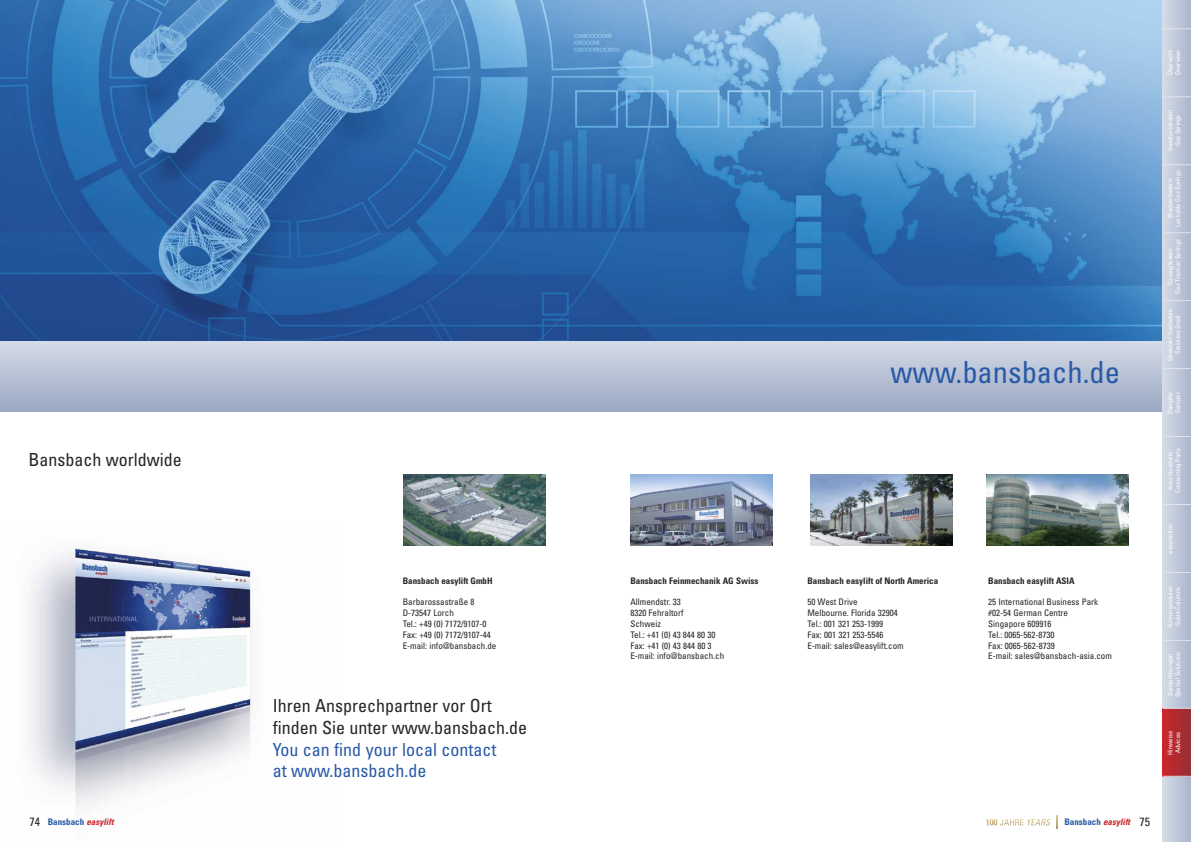
<style>
.page{position:relative;width:1191px;height:842px;background:#fff}
.page>*{position:absolute;margin:0;border:0;box-sizing:border-box;transform-origin:0 0}
.t1{font:condensed 30.5px "Univers";color:#295aa7}
.t2{font:condensed 18px/21.6px "Univers";color:#272526}
.t3{font:condensed 18px/21.6px "Univers";color:#295aa7}
.t4{font:condensed 9px/10.8px "Univers";color:#272526}
.t5{font:700 condensed 9px "Univers";color:#272526}
.t6{font:700 condensed 9px "Univers";color:#295aa7}
.t7{font:condensed 6.5px/7.8px "Univers";color:#fff;text-align:center}
.s1{font-weight:400;font-size:12px;color:#272526}
.s2{font-style:italic;color:#cc262a}
</style>
<div class="page">
<img style="left:29px;top:546px;width:224px;height:262px">
<div style="left:595px;top:340px;width:596px;height:71px;background:linear-gradient(to bottom,#d6dce8,#9aa8c3)"></div>
<div style="left:0;top:340px;width:595px;height:71px;background:linear-gradient(to bottom,#d6dce8,#9aa8c3)"></div>
<img style="left:0;top:0;width:1162px;height:340px">
<svg style="left:1162px;top:0;width:29px;height:842px;background:#c0c8da"></svg>
<svg style="left:1162px;top:709px;width:29px;height:67px;background:#b02b2f"></svg>
<svg style="left:1162px;top:28px;width:29px;height:1px"></svg>
<svg style="left:1162px;top:96px;width:29px;height:1px"></svg>
<svg style="left:1162px;top:164px;width:29px;height:1px"></svg>
<svg style="left:1162px;top:232px;width:29px;height:1px"></svg>
<svg style="left:1162px;top:300px;width:29px;height:1px"></svg>
<svg style="left:1162px;top:368px;width:29px;height:1px"></svg>
<svg style="left:1162px;top:436px;width:29px;height:1px"></svg>
<svg style="left:1162px;top:504px;width:29px;height:1px"></svg>
<svg style="left:1162px;top:572px;width:29px;height:1px"></svg>
<svg style="left:1162px;top:640px;width:29px;height:1px"></svg>
<svg style="left:1162px;top:708px;width:29px;height:1px"></svg>
<svg style="left:1162px;top:776px;width:29px;height:1px"></svg>
<img style="left:630px;top:474px;width:142px;height:71px">
<img style="left:403px;top:474px;width:142px;height:71px">
<img style="left:810px;top:474px;width:142px;height:71px">
<img style="left:986px;top:474px;width:142px;height:71px">
<svg style="left:1056px;top:815px;width:1px;height:14px"></svg>
<svg style="left:986px;top:819px;width:64px;height:6px"></svg>
<h2 class="t2" style="left:28px;top:450px;width:155px">Bansbach worldwide</h2>
<p class="t6" style="left:29px;top:819px;width:87px"><span class="s1">74</span> Bansbach <span class="s2">easylift</span></p>
<p class="t5" style="left:403px;top:577px;width:91px">Bansbach easylift GmbH</p>
<p class="t4" style="left:403px;top:598px;width:95px">Barbarossastraße 8<br>D-73547 Lorch<br>Tel.: +49 (0) 7172/9107-0<br>Fax: +49 (0) 7172/9107-44<br>E-mail: info@bansbach.de</p>
<h2 class="t2" style="left:273px;top:697px;width:256px">Ihren Ansprechpartner vor Ort finden Sie unter www.bansbach.de</h2>
<h2 class="t3" style="left:273px;top:740px;width:225px">You can find your local contact at www.bansbach.de</h2>
<p class="t5" style="left:630px;top:577px;width:130px">Bansbach Feinmechanik AG Swiss</p>
<p class="t4" style="left:630px;top:598px;width:95px">Allmendstr. 33<br>8320 Fehraltorf<br>Schweiz<br>Tel.: +41 (0) 43 844 80 30<br>Fax: +41 (0) 43 844 80 3<br>E-mail: info@bansbach.ch</p>
<h1 class="t1" style="left:890px;top:361px;width:231px">www.bansbach.de</h1>
<p class="t5" style="left:807px;top:577px;width:132px">Bansbach easylift of North America</p>
<p class="t4" style="left:807px;top:598px;width:98px">50 West Drive<br>Melbourne. Florida 32904<br>Tel.: 001 321 253-1999<br>Fax: 001 321 253-5546<br>E-mail: sales@easylift.com</p>
<p class="t5" style="left:988px;top:577px;width:88px">Bansbach easylift ASIA</p>
<p class="t4" style="left:988px;top:598px;width:125px">25 International Business Park #02-54 German Centre<br>Singapore 609916<br>Tel.: 0065-562-8730<br>Fax: 0065-562-8739<br>E-mail: sales@bansbach-asia.com</p>
<p class="t7" style="left:1166px;top:75px;width:27px;text-align:left;rotate:-90deg">Übersicht<br>Overview</p>
<p class="t7" style="left:1166px;top:151px;width:43px;rotate:-90deg">Gasdruckfedern<br>Gas Springs</p>
<p class="t7" style="left:1166px;top:227px;width:58px;rotate:-90deg">Blockierfedern<br>Lockable Gas Springs</p>
<p class="t7" style="left:1166px;top:294px;width:56px;rotate:-90deg">Gaszugfedern<br>Gas Traction Springs</p>
<p class="t7" style="left:1166px;top:361px;width:54px;rotate:-90deg">Edelstahl Gasfedern<br>Stainless Steel</p>
<p class="t7" style="left:1166px;top:414px;width:24px;text-align:left;rotate:-90deg">Dämpfer<br>Damper</p>
<p class="t7" style="left:1166px;top:493px;width:46px;rotate:-90deg">Anschlussteile<br>Connecting Parts</p>
<p class="t7" style="left:1166px;top:554px;width:31px;rotate:-90deg">easymotion</p>
<p class="t7" style="left:1166px;top:627px;width:43px;text-align:left;rotate:-90deg">Führungssäulen<br>Guide Columns</p>
<p class="t7" style="left:1166px;top:697px;width:47px;text-align:left;rotate:-90deg">Sonderlösungen<br>Special Solutions</p>
<p class="t7" style="left:1166px;top:755px;width:26px;text-align:left;rotate:-90deg">Hinweise<br>Advices</p>
<p class="t7" style="left:1166px;top:761px;width:38px;rotate:-90deg">Informat onen informations</p>
<p class="t6" style="left:1064px;top:819px;width:87px">Bansbach <span class="s2">easylift</span> <span class="s1">75</span></p>
</div>
